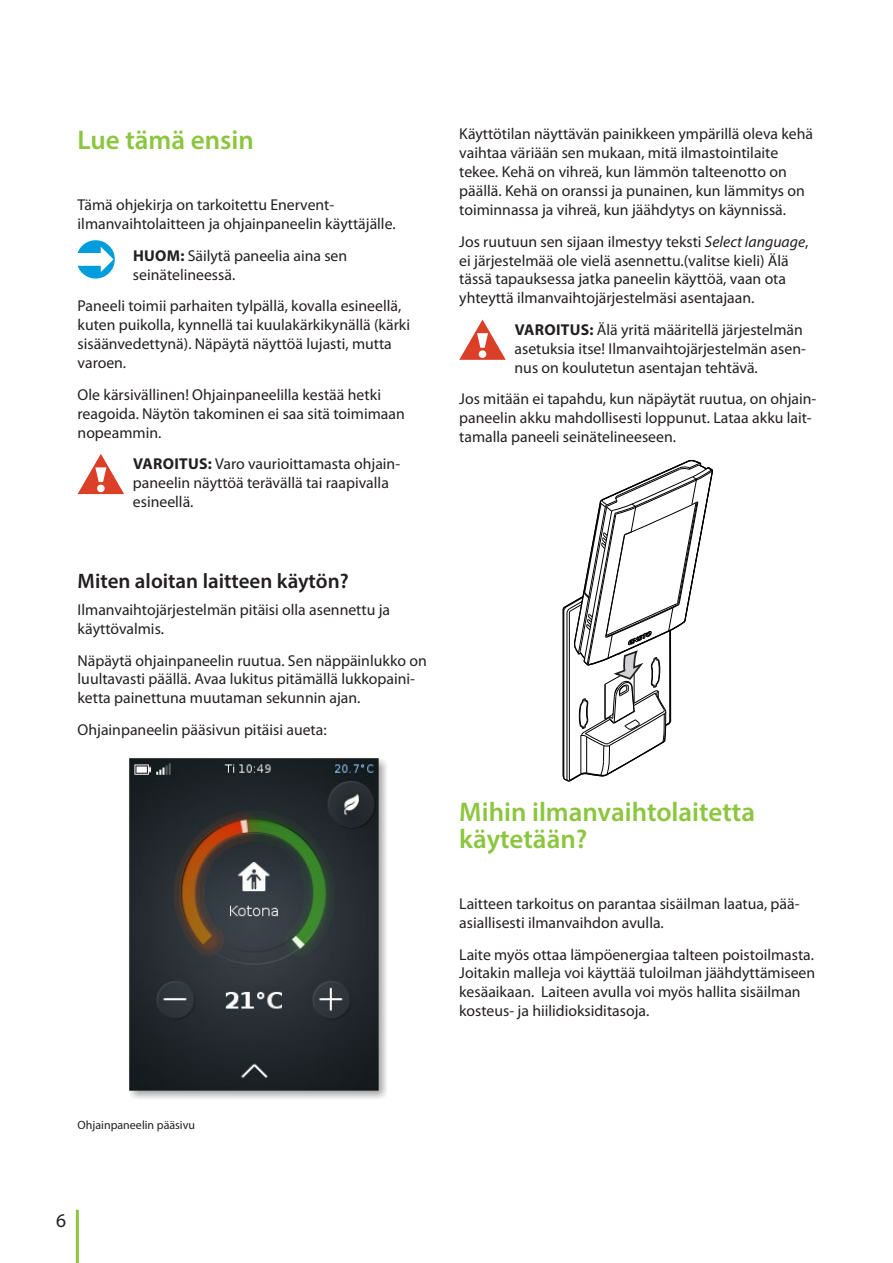
<style>
.page{position:relative;width:893px;height:1263px;background:#fff}
.page>*{position:absolute;margin:0;border:0;box-sizing:border-box;transform-origin:0 0}
.t1{font:600 27px/27px "Myriad Pro";color:#8bc63e}
.t2{font:600 21px "Myriad Pro";color:#231f20}
.t3{font:19.5px "Myriad Pro";color:#231f20}
.t4{font:15.75px/18.9px "Myriad Pro";color:#231f20}
.t5{font:12px "Myriad Pro";color:#231f20}
.s1{font-weight:700}
.s2{font-style:italic}
</style>
<div class="page">
<hr style="left:76px;top:1210px;width:3px;height:53px;background:#8bc63e">
<svg style="left:78px;top:240px;width:37px;height:38px"></svg>
<svg style="left:78px;top:454px;width:46px;height:40px"></svg>
<div style="left:97px;top:485px;width:8px;height:7px;background:#fff;border-radius:50%"></div>
<img style="left:129px;top:758px;width:258px;height:341px">
<svg style="left:459px;top:319px;width:47px;height:41px"></svg>
<div style="left:479px;top:350px;width:7px;height:8px;background:#fff;border-radius:50%"></div>
<svg style="left:562px;top:459px;width:151px;height:322px"></svg>
<h1 class="t1" style="left:78px;top:126px;width:178px">Lue tämä ensin</h1>
<p class="t4" style="left:78px;top:195px;width:320px">Tämä ohjekirja on tarkoitettu Enervent&shy;ilmanvaihtolaitteen ja ohjainpaneelin käyttäjälle.</p>
<p class="t4" style="left:133px;top:246px;width:216px"><span class="s1">HUOM:</span> Säilytä paneelia aina sen seinätelineessä.</p>
<p class="t4" style="left:78px;top:296px;width:334px">Paneeli toimii parhaiten tylpällä, kovalla esineellä, kuten puikolla, kynnellä tai kuulakärkikynällä (kärki sisäänvedettynä). Näpäytä näyttöä lujasti, mutta varoen.</p>
<p class="t4" style="left:78px;top:385px;width:329px">Ole kärsivällinen! Ohjainpaneelilla kestää hetki reagoida. Näytön takominen ei saa sitä toimimaan nopeammin.</p>
<p class="t4" style="left:133px;top:454px;width:269px"><span class="s1">VAROITUS:</span> Varo vaurioittamasta ohjain&shy;paneelin näyttöä terävällä tai raapivalla esineellä.</p>
<h2 class="t2" style="left:78px;top:567px;width:273px">Miten aloitan laitteen käytön?</h2>
<p class="t4" style="left:78px;top:600px;width:314px">Ilmanvaihtojärjestelmän pitäisi olla asennettu ja käyttövalmis.</p>
<p class="t4" style="left:78px;top:650px;width:351px">Näpäytä ohjainpaneelin ruutua. Sen näppäinlukko on luultavasti päällä. Avaa lukitus pitämällä lukkopaini&shy;ketta painettuna muutaman sekunnin ajan.</p>
<p class="t4" style="left:78px;top:720px;width:251px">Ohjainpaneelin pääsivun pitäisi aueta:</p>
<p class="t4" style="left:459px;top:124px;width:355px">Käyttötilan näyttävän painikkeen ympärillä oleva kehä vaihtaa väriään sen mukaan, mitä ilmastointilaite tekee. Kehä on vihreä, kun lämmön talteenotto on päällä. Kehä on oranssi ja punainen, kun lämmitys on toiminnassa ja vihreä, kun jäähdytys on käynnissä.</p>
<p class="t4" style="left:459px;top:232px;width:351px">Jos ruutuun sen sijaan ilmestyy teksti <span class="s2">Select language</span>, ei järjestelmää ole vielä asennettu.(valitse kieli) Älä tässä tapauksessa jatka paneelin käyttöä, vaan ota yhteyttä ilmanvaihtojärjestelmäsi asentajaan.</p>
<p class="t4" style="left:515px;top:320px;width:293px"><span class="s1">VAROITUS:</span> Älä yritä määritellä järjestelmän asetuksia itse! Ilmanvaihtojärjestelmän asen&shy;nus on koulutetun asentajan tehtävä.</p>
<p class="t4" style="left:459px;top:389px;width:359px">Jos mitään ei tapahdu, kun näpäytät ruutua, on ohjain&shy;paneelin akku mahdollisesti loppunut. Lataa akku lait&shy;tamalla paneeli seinätelineeseen.</p>
<h1 class="t1" style="left:459px;top:797px;width:297px">Mihin ilmanvaihtolaitetta käytetään?</h1>
<p class="t4" style="left:459px;top:894px;width:342px">Laitteen tarkoitus on parantaa sisäilman laatua, pää&shy;asiallisesti ilmanvaihdon avulla.</p>
<p class="t4" style="left:459px;top:944px;width:357px">Laite myös ottaa lämpöenergiaa talteen poistoilmasta.<br>Joitakin malleja voi käyttää tuloilman jäähdyttämiseen kesäaikaan. Laiteen avulla voi myös hallita sisäilman kosteus- ja hiilidioksiditasoja.</p>
<p class="t5" style="left:78px;top:1118px;width:119px">Ohjainpaneelin pääsivu</p>
<p class="t3" style="left:56px;top:1208px;width:12px">6</p>
</div>
